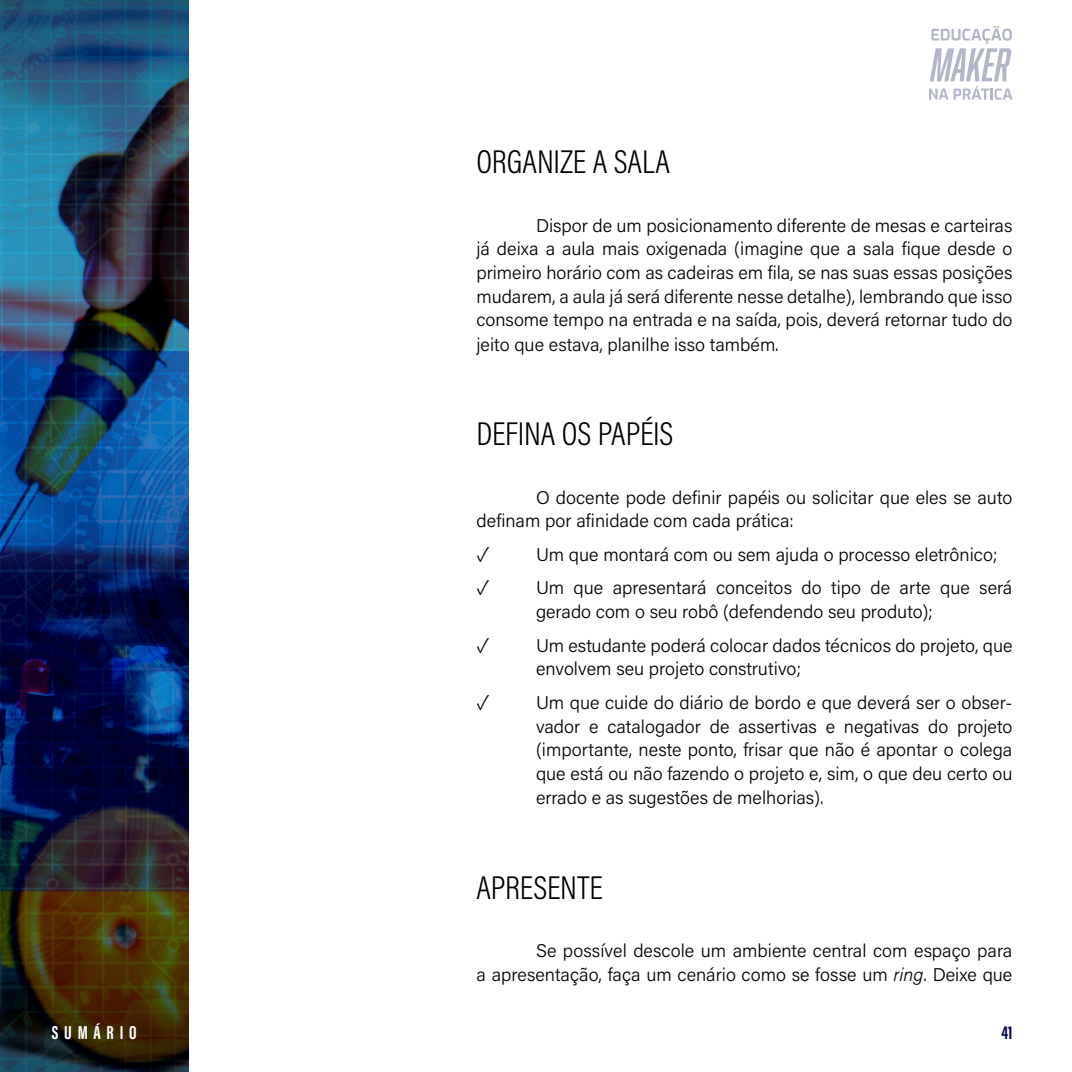
<style>
.page{position:relative;width:1072px;height:1072px;background:#fff}
.page>*{position:absolute;margin:0;border:0;box-sizing:border-box;transform-origin:0 0}
.t1{font:300 33.25px "Acumin Pro Cond";color:#000}
.t2{font:700 19.25px "Acumin Pro Extra Cond";letter-spacing:.3em;color:#fff}
.t3{font:700 19.25px "Acumin Pro Extra Cond";color:#00074d}
.t4{font:300 18.38px/23.8px "Acumin Pro";color:#000}
.s1{font-style:italic}
</style>
<div class="page">
<img style="left:0;top:0;width:189px;height:1071px">
<svg style="left:929px;top:26px;width:83px;height:74px"></svg>
<h1 class="t1" style="left:476px;top:141px;width:195px">ORGANIZE A SALA</h1>
<p class="t4" style="left:476px;top:213px;width:537px;text-align:justify;text-indent:60px">Dispor de um posicionamento diferente de mesas e carteiras já deixa a aula mais oxigenada (imagine que a sala fique desde o primeiro horário com as cadeiras em fila, se nas suas essas posições mudarem, a aula já será diferente nesse detalhe), lembrando que isso consome tempo na entrada e na saída, pois, deverá retornar tudo do jeito que estava, planilhe isso também.</p>
<h1 class="t1" style="left:476px;top:412px;width:198px">DEFINA OS PAPÉIS</h1>
<p class="t4" style="left:476px;top:485px;width:537px;text-indent:60px">O docente pode definir papéis ou solicitar que eles se auto definam por afinidade com cada prática:</p>
<p class="t4" style="left:476px;top:542px;width:14px">✓</p>
<p class="t4" style="left:536px;top:542px;width:463px">Um que montará com ou sem ajuda o processo eletrônico;</p>
<p class="t4" style="left:476px;top:575px;width:14px">✓</p>
<p class="t4" style="left:536px;top:575px;width:478px">Um que apresentará conceitos do tipo de arte que será gerado com o seu robô (defendendo seu produto);</p>
<p class="t4" style="left:476px;top:632px;width:14px">✓</p>
<p class="t4" style="left:536px;top:632px;width:478px">Um estudante poderá colocar dados técnicos do projeto, que envolvem seu projeto construtivo;</p>
<p class="t4" style="left:476px;top:690px;width:14px">✓</p>
<p class="t4" style="left:536px;top:690px;width:478px;text-align:justify">Um que cuide do diário de bordo e que deverá ser o obser&shy;vador e catalogador de assertivas e negativas do projeto (importante, neste ponto, frisar que não é apontar o colega que está ou não fazendo o projeto e, sim, o que deu certo ou errado e as sugestões de melhorias).</p>
<h1 class="t1" style="left:476px;top:866px;width:128px">APRESENTE</h1>
<p class="t4" style="left:476px;top:938px;width:537px;text-align:right">Se possível descole um ambiente central com espaço para<br>a apresentação, faça um cenário como se fosse um <span class="s1">ring</span>. Deixe que</p>
<p class="t2" style="left:52px;top:1020px;width:86px">SUMÁRIO</p>
<p class="t3" style="left:1001px;top:1020px;width:13px">41</p>
</div>
